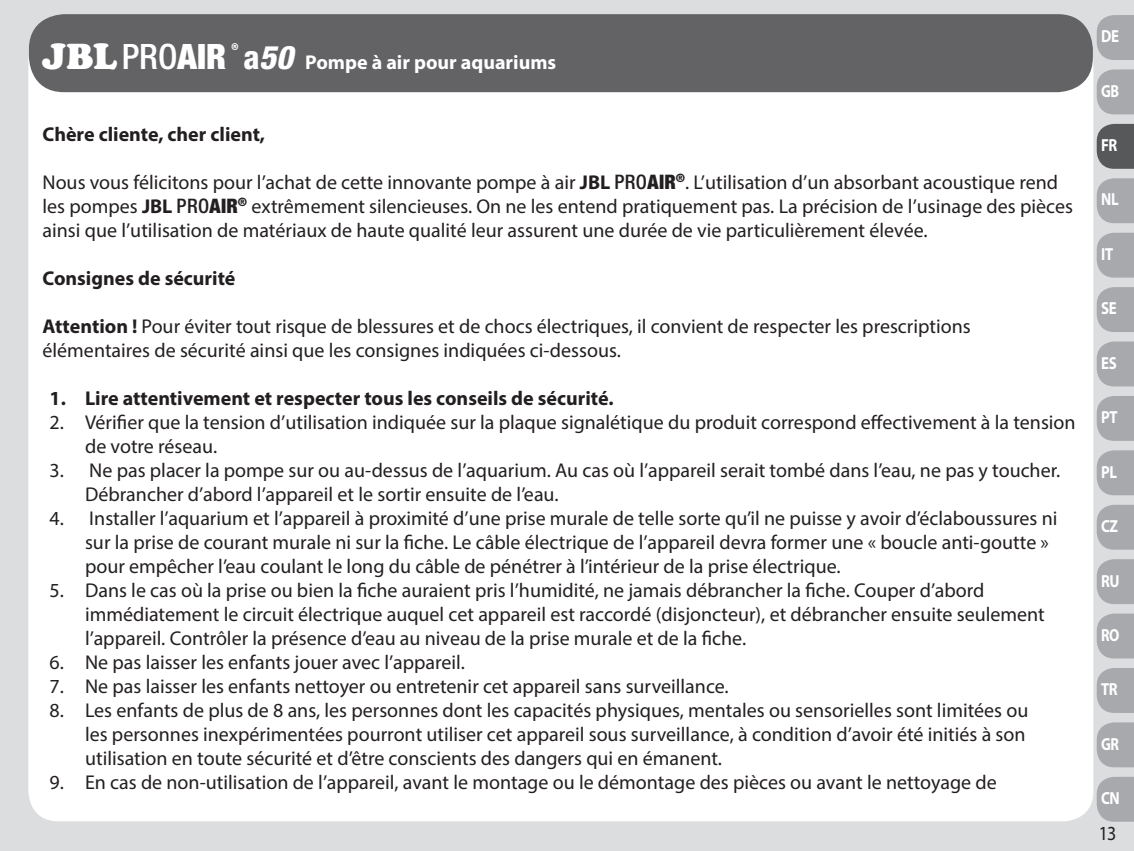
<style>
.page{position:relative;width:1134px;height:851px;background:#fff}
.page>*{position:absolute;margin:0;border:0;box-sizing:border-box;transform-origin:0 0}
.t1{font:20px/24px "Myriad Pro";color:#231f20}
.t2{font:700 20px "Myriad Pro";color:#231f20}
.t3{font:700 20px "Myriad Pro";color:#fff}
.t4{font:20px "Myriad Pro";color:#231f20;scale:.9 1}
.t5{font:700 17.5px "Myriad Pro";letter-spacing:-.025em;color:#fff;scale:.85 1}
.t6{font:700 17.5px "Myriad Pro";letter-spacing:-.025em;color:#fff;scale:.82 1}
.s1{font-family:"Cooper";font-weight:900;font-size:37.5px}
.s2{font-family:"Helvetica Neue LT Pro";font-weight:500;font-stretch:condensed;font-size:35px}
.s3{font-family:"Helvetica Neue LT Pro";font-weight:900;font-stretch:condensed;font-size:35px}
.s4{font-family:"Helvetica Neue LT Pro";font-weight:800;font-stretch:condensed;font-size:32.5px}
.s5{font-family:"Helvetica Neue LT Pro";font-weight:800;font-style:italic;font-stretch:condensed;font-size:32.5px}
.s6{font-weight:700}
.s7{font-family:"Helvetica Neue LT Pro";font-weight:500;font-stretch:condensed}
.s8{font-family:"Helvetica Neue LT Pro";font-weight:900;font-stretch:condensed}
</style>
<div class="page">
<div style="left:0;top:0;width:1134px;height:850px;background:#dcdddf"></div>
<div style="left:28px;top:30px;width:1065px;height:791px;background:#fff;border-radius:30px"></div>
<div style="left:29px;top:14px;width:1064px;height:78px;background:#636366;border-radius:35px"></div>
<svg style="left:1097px;top:15px;width:37px;height:45px;background:#abacb0"></svg>
<svg style="left:1097px;top:69px;width:37px;height:45px;background:#abacb0"></svg>
<svg style="left:1097px;top:124px;width:37px;height:45px;background:#606163"></svg>
<svg style="left:1097px;top:178px;width:37px;height:45px;background:#abacb0"></svg>
<svg style="left:1097px;top:233px;width:37px;height:44px;background:#abacb0"></svg>
<svg style="left:1097px;top:287px;width:37px;height:45px;background:#abacb0"></svg>
<svg style="left:1097px;top:341px;width:37px;height:45px;background:#acadb0"></svg>
<svg style="left:1097px;top:396px;width:37px;height:45px;background:#abacb0"></svg>
<svg style="left:1097px;top:450px;width:37px;height:45px;background:#abacb0"></svg>
<svg style="left:1097px;top:504px;width:37px;height:45px;background:#acadb1"></svg>
<svg style="left:1097px;top:559px;width:37px;height:45px;background:#abacb0"></svg>
<svg style="left:1097px;top:613px;width:37px;height:45px;background:#acadb0"></svg>
<svg style="left:1097px;top:668px;width:37px;height:44px;background:#abacb0"></svg>
<svg style="left:1097px;top:722px;width:37px;height:45px;background:#abacb0"></svg>
<svg style="left:1097px;top:777px;width:37px;height:44px;background:#abacb0"></svg>
<p class="t3" style="left:43px;top:49px;width:515px"><span class="s1">JBL</span><span class="s2">PRO</span><span class="s3">AIR</span> <sup>®</sup> <span class="s4">a</span><span class="s5">50</span> Pompe à air pour aquariums</p>
<p class="t2" style="left:43px;top:121px;width:224px">Chère cliente, cher client,</p>
<p class="t1" style="left:43px;top:170px;width:1032px">Nous vous félicitons pour l’achat de cette innovante pompe à air <span class="s6">JBL</span> <span class="s7">PRO</span><span class="s8">AIR</span><sup>®</sup>. L’utilisation d’un absorbant acoustique rend les pompes <span class="s6">JBL</span> <span class="s7">PRO</span><span class="s8">AIR</span><sup>®</sup> extrêmement silencieuses. On ne les entend pratiquement pas. La précision de l’usinage des pièces ainsi que l’utilisation de matériaux de haute qualité leur assurent une durée de vie particulièrement élevée.</p>
<p class="t2" style="left:43px;top:265px;width:194px">Consignes de sécurité</p>
<p class="t1" style="left:43px;top:314px;width:930px"><span class="s6">Attention !</span> Pour éviter tout risque de blessures et de chocs électriques, il convient de respecter les prescriptions élémentaires de sécurité ainsi que les consignes indiquées ci-dessous.</p>
<p class="t2" style="left:50px;top:385px;width:565px">1. Lire attentivement et respecter tous les conseils de sécurité.</p>
<p class="t1" style="left:85px;top:410px;width:992px;text-indent:-35px">2. Vérifier que la tension d’utilisation indiquée sur la plaque signalétique du produit correspond effectivement à la tension de votre réseau.</p>
<p class="t1" style="left:85px;top:458px;width:977px;text-indent:-35px">3. Ne pas placer la pompe sur ou au-dessus de l’aquarium. Au cas où l’appareil serait tombé dans l’eau, ne pas y toucher.<br>Débrancher d’abord l’appareil et le sortir ensuite de l’eau.</p>
<p class="t1" style="left:85px;top:506px;width:974px;text-indent:-35px">4. Installer l’aquarium et l’appareil à proximité d’une prise murale de telle sorte qu’il ne puisse y avoir d’éclaboussures ni sur la prise de courant murale ni sur la fiche. Le câble électrique de l’appareil devra former une « boucle anti-goutte » pour empêcher l’eau coulant le long du câble de pénétrer à l’intérieur de la prise électrique.</p>
<p class="t1" style="left:85px;top:578px;width:961px;text-indent:-35px">5. Dans le cas où la prise ou bien la fiche auraient pris l’humidité, ne jamais débrancher la fiche. Couper d’abord immédiatement le circuit électrique auquel cet appareil est raccordé (disjoncteur), et débrancher ensuite seulement l’appareil. Contrôler la présence d’eau au niveau de la prise murale et de la fiche.</p>
<p class="t1" style="left:50px;top:650px;width:417px">6. Ne pas laisser les enfants jouer avec l’appareil.</p>
<p class="t1" style="left:50px;top:674px;width:681px">7. Ne pas laisser les enfants nettoyer ou entretenir cet appareil sans surveillance.</p>
<p class="t1" style="left:85px;top:698px;width:945px;text-indent:-35px">8. Les enfants de plus de 8 ans, les personnes dont les capacités physiques, mentales ou sensorielles sont limitées ou les personnes inexpérimentées pourront utiliser cet appareil sous surveillance, à condition d’avoir été initiés à son utilisation en toute sécurité et d’être conscients des dangers qui en émanent.</p>
<p class="t1" style="left:50px;top:770px;width:949px">9. En cas de non-utilisation de l’appareil, avant le montage ou le démontage des pièces ou avant le nettoyage de</p>
<p class="t5" style="left:1101px;top:25px;width:23px">DE</p>
<p class="t6" style="left:1101px;top:79px;width:24px">GB</p>
<p class="t5" style="left:1101px;top:134px;width:21px">FR</p>
<p class="t5" style="left:1101px;top:188px;width:22px">NL</p>
<p class="t5" style="left:1101px;top:242px;width:16px">IT</p>
<p class="t5" style="left:1101px;top:297px;width:20px">SE</p>
<p class="t5" style="left:1101px;top:351px;width:20px">ES</p>
<p class="t5" style="left:1101px;top:406px;width:21px">PT</p>
<p class="t5" style="left:1101px;top:460px;width:20px">PL</p>
<p class="t5" style="left:1101px;top:514px;width:22px">CZ</p>
<p class="t5" style="left:1101px;top:569px;width:23px">RU</p>
<p class="t6" style="left:1101px;top:623px;width:24px">RO</p>
<p class="t5" style="left:1101px;top:678px;width:21px">TR</p>
<p class="t6" style="left:1101px;top:732px;width:23px">GR</p>
<p class="t5" style="left:1101px;top:786px;width:24px">CN</p>
<p class="t4" style="left:1099px;top:821px;width:21px">13</p>
</div>
